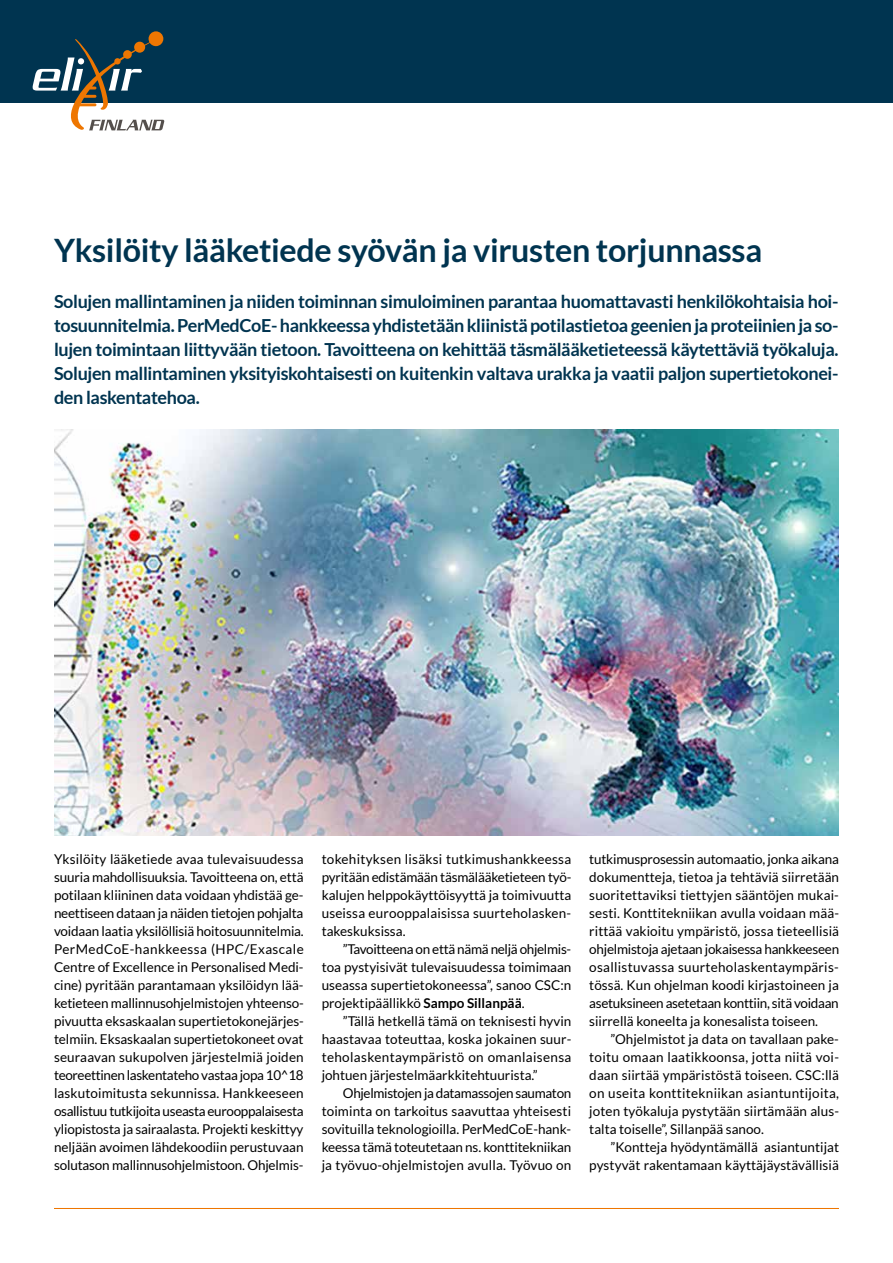
<style>
.page{position:relative;width:893px;height:1263px;background:#fff}
.page>*{position:absolute;margin:0;border:0;box-sizing:border-box;transform-origin:0 0}
.t1{font:700 32.25px "Lato";letter-spacing:-.01em;color:#003450}
.t2{font:700 18px/24px "Lato";letter-spacing:-.02em;color:#003450;text-align:justify}
.t3{font:13.5px/18px "Lato";color:#000;text-align:justify}
.s1{font-weight:700}
</style>
<div class="page">
<div style="left:0;top:0;width:893px;height:102px;background:#003450"></div>
<svg style="left:33px;top:31px;width:132px;height:100px"></svg>
<hr style="left:54px;top:1208px;width:785px;height:1px;background:#ee7601">
<img style="left:54px;top:429px;width:785px;height:407px">
<h1 class="t1" style="left:54px;top:232px;width:710px">Yksilöity lääketiede syövän ja virusten torjunnassa</h1>
<p class="t2" style="left:54px;top:289px;width:786px">Solujen mallintaminen ja niiden toiminnan simuloiminen parantaa huomattavasti henkilökohtaisia hoi&shy;tosuunnitelmia. PerMedCoE- hankkeessa yhdistetään kliinistä potilastietoa geenien ja proteiinien ja so&shy;lujen toimintaan liittyvään tietoon. Tavoitteena on kehittää täsmälääketieteessä käytettäviä työkaluja.<br>Solujen mallintaminen yksityiskohtaisesti on kuitenkin valtava urakka ja vaatii paljon supertietokonei&shy;den laskentatehoa.</p>
<p class="t3" style="left:54px;top:850px;width:251px">Yksilöity lääketiede avaa tulevaisuudessa suuria mahdollisuuksia. Tavoitteena on, että potilaan kliininen data voidaan yhdistää ge&shy;neettiseen dataan ja näiden tietojen pohjalta voidaan laatia yksilöllisiä hoitosuunnitelmia.<br>PerMedCoE-hankkeessa (HPC/Exascale Centre of Excellence in Personalised Medi&shy;cine) pyritään parantamaan yksilöidyn lää&shy;ketieteen mallinnusohjelmistojen yhteenso&shy;pivuutta eksaskaalan supertietokonejärjes&shy;telmiin. Eksaskaalan supertietokoneet ovat seuraavan sukupolven järjestelmiä joiden teoreettinen laskentateho vastaa jopa 10^18 laskutoimitusta sekunnissa. Hankkeeseen osallistuu tutkijoita useasta eurooppalaisesta yliopistosta ja sairaalasta. Projekti keskittyy neljään avoimen lähdekoodiin perustuvaan solutason mallinnusohjelmistoon. Ohjelmis-</p>
<p class="t3" style="left:322px;top:850px;width:251px">tokehityksen lisäksi tutkimushankkeessa pyritään edistämään täsmälääketieteen työ&shy;kalujen helppokäyttöisyyttä ja toimivuutta useissa eurooppalaisissa suurteholasken&shy;takeskuksissa.</p>
<p class="t3" style="left:322px;top:940px;width:251px;text-indent:21px">”Tavoitteena on että nämä neljä ohjelmis&shy;toa pystyisivät tulevaisuudessa toimimaan useassa supertietokoneessa”, sanoo CSC:n projektipäällikkö <span class="s1">Sampo Sillanpää</span>.</p>
<p class="t3" style="left:322px;top:1012px;width:251px;text-indent:21px">”Tällä hetkellä tämä on teknisesti hyvin haastavaa toteuttaa, koska jokainen suur&shy;teholaskentaympäristö on omanlaisensa johtuen järjestelmäarkkitehtuurista.”</p>
<p class="t3" style="left:322px;top:1084px;width:251px;text-indent:21px">Ohjelmistojen ja datamassojen saumaton toiminta on tarkoitus saavuttaa yhteisesti sovituilla teknologioilla. PerMedCoE-hank&shy;keessa tämä toteutetaan ns. konttitekniikan ja työvuo-ohjelmistojen avulla. Työvuo on</p>
<p class="t3" style="left:589px;top:850px;width:251px">tutkimusprosessin automaatio, jonka aikana dokumentteja, tietoa ja tehtäviä siirretään suoritettaviksi tiettyjen sääntöjen mukai&shy;sesti. Konttitekniikan avulla voidaan mää&shy;rittää vakioitu ympäristö, jossa tieteellisiä ohjelmistoja ajetaan jokaisessa hankkeeseen osallistuvassa suurteholaskentaympäris&shy;tössä. Kun ohjelman koodi kirjastoineen ja asetuksineen asetetaan konttiin, sitä voidaan siirrellä koneelta ja konesalista toiseen.</p>
<p class="t3" style="left:589px;top:1030px;width:251px;text-indent:21px">”Ohjelmistot ja data on tavallaan pake&shy;toitu omaan laatikkoonsa, jotta niitä voi&shy;daan siirtää ympäristöstä toiseen. CSC:llä on useita konttitekniikan asiantuntijoita, joten työkaluja pystytään siirtämään alus&shy;talta toiselle”, Sillanpää sanoo.</p>
<p class="t3" style="left:589px;top:1138px;width:251px;text-align:right">”Kontteja hyödyntämällä asiantuntijat pystyvät rakentamaan käyttäjäystävällisiä</p>
</div>
